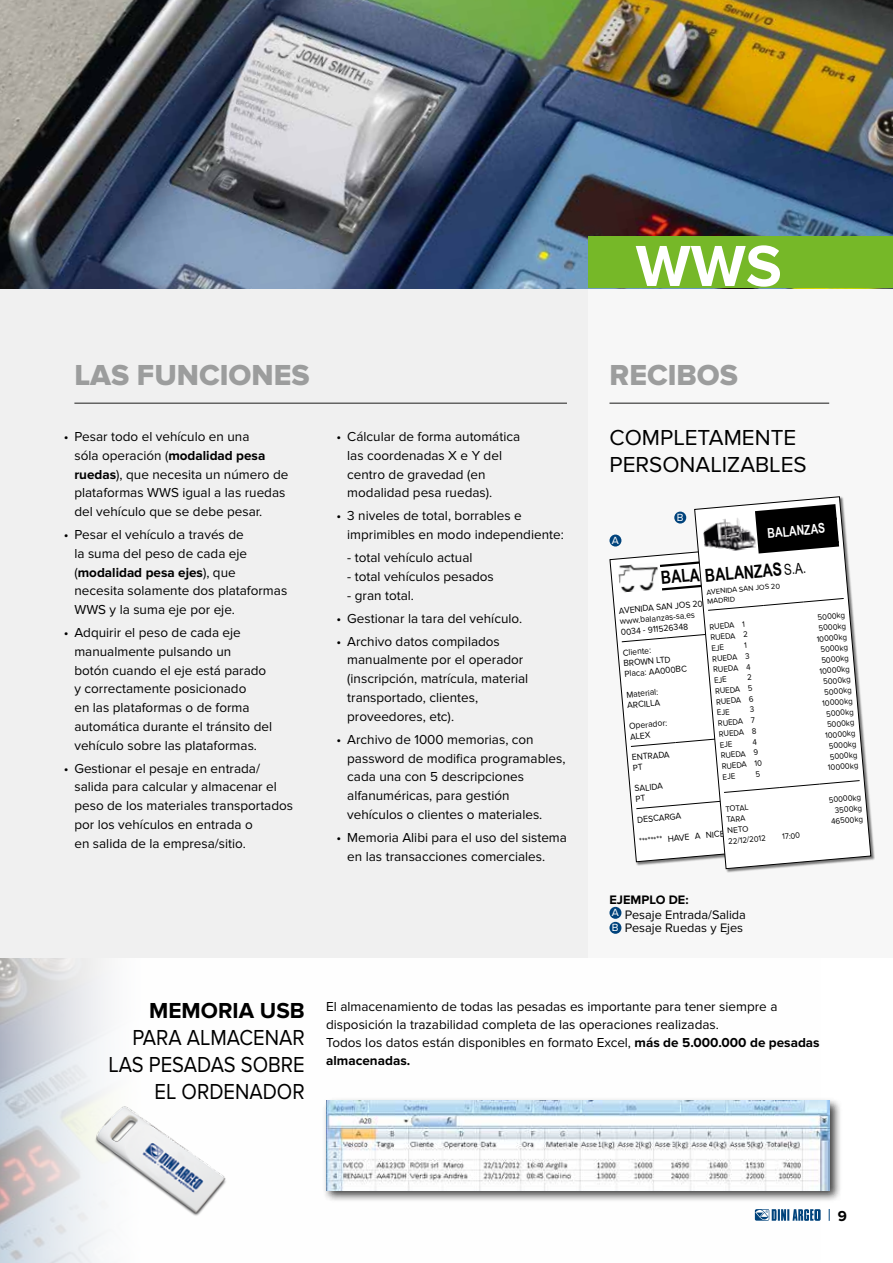
<style>
.page{position:relative;width:893px;height:1263px;background:#fff}
.page>*{position:absolute;margin:0;border:0;box-sizing:border-box;transform-origin:0 0}
.t1{font:700 60px "Proxima Nova";color:#fff}
.t2{font:30px "Proxima Nova Extrabld";color:#9c9d9d}
.t3{font:22.5px/27px "Proxima Nova";color:#000;text-align:right;scale:.9 1}
.t4{font:22.5px/27px "Proxima Nova";color:#000}
.t5{font:700 22.5px "Proxima Nova";color:#000}
.t6{font:700 18px "Arial Narrow";color:#000;scale:.95 1}
.t7{font:700 15px "Proxima Nova";color:#000}
.t8{font:13.5px/18.8px "Proxima Nova";color:#000}
.t9{font:700 13.5px "Arial Narrow";color:#fff;scale:.95 1}
.t10{font:12.75px/15px "Proxima Nova";color:#000}
.t11{font:10.8px "Proxima Nova";color:#fff}
.t12{font:9px/10.8px "Proxima Nova";color:#000;scale:.95 1}
.t13{font:8.25px "Proxima Nova";color:#000;scale:.95 1}
.t14{font:8.25px "Proxima Nova";color:#000}
.t15{font:7.5px/9px "Proxima Nova";color:#000}
.t16{font:700 7.5px "Arial Narrow";color:#000;scale:.95 1}
.s1{font-weight:700}
.s2{font-weight:400;font-size:15px}
.s3{font-size:10.8px;color:#fff}
</style>
<div class="page">
<svg style="left:829px;top:1209px;width:1px;height:12px"></svg>
<div style="left:0;top:288px;width:893px;height:670px;background:#f0f0f0"></div>
<div style="left:588px;top:288px;width:305px;height:670px;background:#f7f7f7"></div>
<hr style="left:74px;top:402px;width:493px;height:2px;background:#636362">
<hr style="left:609px;top:402px;width:220px;height:2px;background:#636362">
<div style="left:609px;top:534px;width:12px;height:12px;background:#00437c;border-radius:50%"></div>
<img style="left:0;top:0;width:893px;height:288px">
<img style="left:0;top:958px;width:111px;height:305px">
<img style="left:90px;top:1105px;width:136px;height:112px">
<div style="left:322px;top:1097px;width:520px;height:106px;background:#000;opacity:.75"></div>
<img style="left:326px;top:1100px;width:504px;height:90px">
<div style="left:588px;top:236px;width:305px;height:52px;background:#76b828"></div>
<div style="left:609px;top:907px;width:12px;height:12px;background:#00437c;border-radius:50%"></div>
<div style="left:609px;top:922px;width:12px;height:12px;background:#00437c;border-radius:50%"></div>
<svg style="left:609px;top:546px;width:85px;height:317px"></svg>
<div style="left:694px;top:496px;width:181px;height:377px;background:#000;opacity:.5"></div>
<svg style="left:658px;top:511px;width:36px;height:57px"></svg>
<svg style="left:694px;top:496px;width:178px;height:373px"></svg>
<svg style="left:621px;top:629px;width:137px;height:22px"></svg>
<svg style="left:715px;top:677px;width:12px;height:6px"></svg>
<svg style="left:747px;top:674px;width:4px;height:6px"></svg>
<svg style="left:717px;top:709px;width:12px;height:6px"></svg>
<svg style="left:750px;top:706px;width:4px;height:6px"></svg>
<svg style="left:630px;top:734px;width:137px;height:13px"></svg>
<svg style="left:636px;top:771px;width:224px;height:38px"></svg>
<h1 class="t1" style="left:636px;top:231px;width:148px">WWS</h1>
<h2 class="t2" style="left:74px;top:358px;width:237px">LAS FUNCIONES</h2>
<p class="t8" style="left:74px;top:427px;width:215px;text-indent:-11px">• Pesar todo el vehículo en una<br>sóla operación (<span class="s1">modalidad pesa ruedas</span>), que necesita un número de plataformas WWS igual a las ruedas del vehículo que se debe pesar.</p>
<p class="t8" style="left:74px;top:525px;width:214px;text-indent:-11px">• Pesar el vehículo a través de<br>la suma del peso de cada eje (<span class="s1">modalidad pesa ejes</span>), que necesita solamente dos plataformas<br>WWS y la suma eje por eje.</p>
<p class="t8" style="left:74px;top:623px;width:199px;text-indent:-11px">• Adquirir el peso de cada eje manualmente pulsando un<br>botón cuando el eje está parado y correctamente posicionado<br>en las plataformas o de forma automática durante el tránsito del vehículo sobre las plataformas.</p>
<p class="t8" style="left:74px;top:759px;width:220px;text-indent:-11px">• Gestionar el pesaje en entrada/ salida para calcular y almacenar el peso de los materiales transportados por los vehículos en entrada o<br>en salida de la empresa/sitio.</p>
<p class="t8" style="left:347px;top:427px;width:174px;text-indent:-11px">• Cálcular de forma automática las coordenadas X e Y del centro de gravedad (en modalidad pesa ruedas).</p>
<p class="t8" style="left:347px;top:507px;width:218px;text-indent:-11px">• 3 niveles de total, borrables e imprimibles en modo independiente:</p>
<p class="t8" style="left:347px;top:548px;width:127px">- total vehículo actual</p>
<p class="t8" style="left:347px;top:567px;width:148px">- total vehículos pesados</p>
<p class="t8" style="left:347px;top:586px;width:68px">- gran total.</p>
<p class="t8" style="left:337px;top:609px;width:187px">• Gestionar la tara del vehículo.</p>
<p class="t8" style="left:347px;top:632px;width:183px;text-indent:-11px">• Archivo datos compilados manualmente por el operador (inscripción, matrícula, material transportado, clientes, proveedores, etc).</p>
<p class="t8" style="left:347px;top:730px;width:220px;text-indent:-11px">• Archivo de 1000 memorias, con password de modifica programables, cada una con 5 descripciones alfanuméricas, para gestión vehículos o clientes o materiales.</p>
<p class="t8" style="left:347px;top:828px;width:221px;text-indent:-11px">• Memoria Alibi para el uso del sistema en las transacciones comerciales.</p>
<h2 class="t2" style="left:609px;top:358px;width:130px">RECIBOS</h2>
<h3 class="t4" style="left:609px;top:424px;width:199px">COMPLETAMENTE<br>PERSONALIZABLES</h3>
<p class="t11" style="left:677px;top:511px;width:8px">B</p>
<p class="t9" style="left:767px;top:523px;width:62px;rotate:-5deg">BALANZAS</p>
<h3 class="t6" style="left:704px;top:562px;width:108px;rotate:-5deg">BALANZAS<span class="s2">S.A.</span></h3>
<p class="t15" style="left:706px;top:588px;width:75px;rotate:-5deg">AVENIDA SAN JOS 20<br>MADRID</p>
<p class="t13" style="left:709px;top:622px;width:39px;rotate:-5deg">RUEDA 1</p>
<p class="t11" style="left:612px;top:534px;width:9px">A</p>
<h3 class="t6" style="left:660px;top:564px;width:83px;rotate:-5deg">BALANZAS</h3>
<p class="t16" style="left:740px;top:569px;width:13px;rotate:-5deg">S.A.</p>
<p class="t12" style="left:619px;top:605px;width:131px;rotate:-5deg">AVENIDA SAN JOS 20 - MADRID www.balanzas-sa.es<br>0034 - 911526348</p>
<p class="t12" style="left:622px;top:647px;width:67px;rotate:-5deg">Cliente:<br>BROWN LTD<br>Placa: AA000BC</p>
<p class="t12" style="left:626px;top:689px;width:36px;rotate:-5deg">Material:<br>ARCILLA</p>
<p class="t12" style="left:629px;top:721px;width:42px;rotate:-5deg">Operador:<br>ALEX</p>
<p class="t12" style="left:631px;top:752px;width:41px;rotate:-5deg">ENTRADA<br>PT</p>
<p class="t12" style="left:735px;top:754px;width:36px;rotate:-5deg">10000kg</p>
<p class="t12" style="left:634px;top:783px;width:31px;rotate:-5deg">SALIDA<br>PT</p>
<p class="t12" style="left:637px;top:814px;width:48px;rotate:-5deg">DESCARGA</p>
<p class="t12" style="left:639px;top:836px;width:145px;rotate:-5deg">******** HAVE A NICE DAY ********</p>
<p class="t13" style="left:817px;top:613px;width:30px;rotate:-5deg">5000kg</p>
<p class="t13" style="left:818px;top:623px;width:30px;rotate:-5deg">5000kg</p>
<p class="t13" style="left:816px;top:634px;width:33px;rotate:-5deg">10000kg</p>
<p class="t13" style="left:710px;top:633px;width:41px;rotate:-5deg">RUEDA 2</p>
<p class="t13" style="left:820px;top:645px;width:30px;rotate:-5deg">5000kg</p>
<p class="t13" style="left:712px;top:654px;width:41px;rotate:-5deg">RUEDA 3</p>
<p class="t13" style="left:821px;top:655px;width:30px;rotate:-5deg">5000kg</p>
<p class="t13" style="left:819px;top:666px;width:33px;rotate:-5deg">10000kg</p>
<p class="t13" style="left:713px;top:665px;width:41px;rotate:-5deg">RUEDA 4</p>
<p class="t13" style="left:823px;top:677px;width:30px;rotate:-5deg">5000kg</p>
<p class="t13" style="left:715px;top:686px;width:41px;rotate:-5deg">RUEDA 5</p>
<p class="t13" style="left:824px;top:688px;width:30px;rotate:-5deg">5000kg</p>
<p class="t13" style="left:822px;top:699px;width:33px;rotate:-5deg">10000kg</p>
<p class="t13" style="left:716px;top:697px;width:41px;rotate:-5deg">RUEDA 6</p>
<p class="t13" style="left:826px;top:709px;width:30px;rotate:-5deg">5000kg</p>
<p class="t13" style="left:718px;top:719px;width:40px;rotate:-5deg">RUEDA 7</p>
<p class="t13" style="left:827px;top:720px;width:30px;rotate:-5deg">5000kg</p>
<p class="t13" style="left:825px;top:731px;width:33px;rotate:-5deg">10000kg</p>
<p class="t13" style="left:718px;top:729px;width:41px;rotate:-5deg">RUEDA 8</p>
<p class="t13" style="left:828px;top:741px;width:30px;rotate:-5deg">5000kg</p>
<p class="t13" style="left:720px;top:751px;width:41px;rotate:-5deg">RUEDA 9</p>
<p class="t13" style="left:829px;top:752px;width:30px;rotate:-5deg">5000kg</p>
<p class="t13" style="left:828px;top:763px;width:33px;rotate:-5deg">10000kg</p>
<p class="t13" style="left:721px;top:761px;width:44px;rotate:-5deg">RUEDA 10</p>
<p class="t13" style="left:828px;top:795px;width:36px;rotate:-5deg">50000kg</p>
<p class="t13" style="left:725px;top:804px;width:26px;rotate:-5deg">TOTAL</p>
<p class="t13" style="left:835px;top:805px;width:30px;rotate:-5deg">3500kg</p>
<p class="t13" style="left:726px;top:815px;width:22px;rotate:-5deg">TARA</p>
<p class="t13" style="left:831px;top:817px;width:35px;rotate:-5deg">46500kg</p>
<p class="t14" style="left:727px;top:826px;width:23px;rotate:-5deg">NETO</p>
<p class="t13" style="left:728px;top:836px;width:41px;rotate:-5deg">22/12/2012</p>
<p class="t13" style="left:782px;top:832px;width:21px;rotate:-5deg">17:00</p>
<p class="t10" style="left:609px;top:892px;width:138px"><span class="s1">EJEMPLO DE:<br></span><sup>A</sup> Pesaje Entrada/Salida</p>
<p class="t10" style="left:612px;top:921px;width:133px"><span class="s3">B</span> Pesaje Ruedas y Ejes</p>
<h3 class="t5" style="left:149px;top:998px;width:157px">MEMORIA USB</h3>
<h3 class="t3" style="left:108px;top:1025px;width:220px">PARA ALMACENAR<br>LAS PESADAS SOBRE<br>EL ORDENADOR</h3>
<p class="t8" style="left:326px;top:998px;width:495px;line-height:18px">El almacenamiento de todas las pesadas es importante para tener siempre a disposición la trazabilidad completa de las operaciones realizadas.<br>Todos los datos están disponibles en formato Excel, <span class="s1">más de 5.000.000 de pesadas almacenadas.</span></p>
<p class="t7" style="left:838px;top:1207px;width:11px">9</p>
</div>
